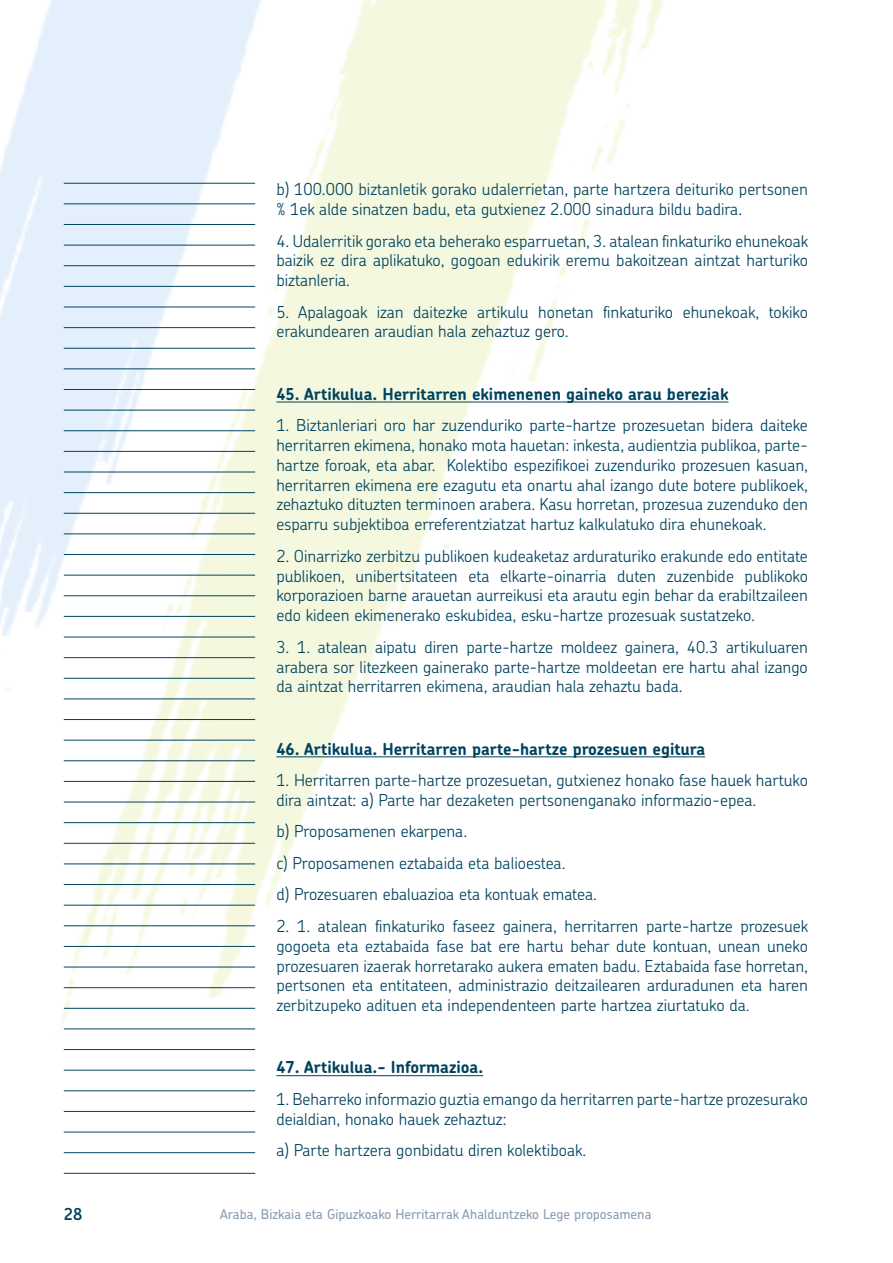
<style>
.page{position:relative;width:893px;height:1263px;background:#fff}
.page>*{position:absolute;margin:0;border:0;box-sizing:border-box;transform-origin:0 0}
.t1{font:300 16.5px/19.8px "Chevin Std";color:#00435f}
.t2{font:700 16.5px "Chevin Std";color:#00435f}
.t3{font:600 16.5px "Chevin Std";color:#00435f}
.t4{font:500 13.5px "Chevin Std";color:#899baf}
</style>
<div class="page">
<img style="left:0;top:0;width:729px;height:1030px">
<hr style="left:64px;top:183px;width:191px;height:1px;background:#00435f">
<hr style="left:64px;top:245px;width:191px;height:1px;background:#00435f">
<hr style="left:64px;top:1173px;width:191px;height:1px;background:#00435f">
<hr style="left:64px;top:203px;width:191px;height:1px;background:#00435f">
<hr style="left:64px;top:286px;width:191px;height:1px;background:#00435f">
<hr style="left:64px;top:265px;width:191px;height:1px;background:#00435f">
<hr style="left:64px;top:368px;width:191px;height:1px;background:#00435f">
<hr style="left:64px;top:224px;width:191px;height:1px;background:#00435f">
<hr style="left:64px;top:327px;width:191px;height:1px;background:#00435f">
<hr style="left:64px;top:348px;width:191px;height:1px;background:#00435f">
<hr style="left:64px;top:451px;width:191px;height:1px;background:#00435f">
<hr style="left:64px;top:307px;width:191px;height:1px;background:#00435f">
<hr style="left:64px;top:410px;width:191px;height:1px;background:#00435f">
<hr style="left:64px;top:430px;width:191px;height:1px;background:#00435f">
<hr style="left:64px;top:575px;width:191px;height:1px;background:#00435f">
<hr style="left:64px;top:472px;width:191px;height:1px;background:#00435f">
<hr style="left:64px;top:616px;width:191px;height:1px;background:#00435f">
<hr style="left:64px;top:389px;width:191px;height:1px;background:#00435f">
<hr style="left:64px;top:513px;width:191px;height:1px;background:#00435f">
<hr style="left:64px;top:492px;width:191px;height:1px;background:#00435f">
<hr style="left:64px;top:554px;width:191px;height:1px;background:#00435f">
<hr style="left:64px;top:533px;width:191px;height:1px;background:#00435f">
<hr style="left:64px;top:657px;width:191px;height:1px;background:#00435f">
<hr style="left:64px;top:595px;width:191px;height:1px;background:#00435f">
<hr style="left:64px;top:698px;width:191px;height:1px;background:#00435f">
<hr style="left:64px;top:637px;width:191px;height:1px;background:#00435f">
<hr style="left:64px;top:740px;width:191px;height:1px;background:#00435f">
<hr style="left:64px;top:678px;width:191px;height:1px;background:#00435f">
<hr style="left:64px;top:781px;width:191px;height:1px;background:#00435f">
<hr style="left:64px;top:719px;width:191px;height:1px;background:#00435f">
<hr style="left:64px;top:822px;width:191px;height:1px;background:#00435f">
<hr style="left:64px;top:760px;width:191px;height:1px;background:#00435f">
<hr style="left:64px;top:863px;width:191px;height:1px;background:#00435f">
<hr style="left:64px;top:802px;width:191px;height:1px;background:#00435f">
<hr style="left:64px;top:843px;width:191px;height:1px;background:#00435f">
<hr style="left:64px;top:884px;width:191px;height:1px;background:#00435f">
<hr style="left:64px;top:905px;width:191px;height:1px;background:#00435f">
<hr style="left:64px;top:925px;width:191px;height:1px;background:#00435f">
<hr style="left:64px;top:946px;width:191px;height:1px;background:#00435f">
<hr style="left:64px;top:967px;width:191px;height:1px;background:#00435f">
<hr style="left:64px;top:987px;width:191px;height:1px;background:#00435f">
<hr style="left:64px;top:1008px;width:191px;height:1px;background:#00435f">
<hr style="left:64px;top:1028px;width:191px;height:1px;background:#00435f">
<hr style="left:64px;top:1049px;width:191px;height:1px;background:#00435f">
<hr style="left:64px;top:1070px;width:191px;height:1px;background:#00435f">
<hr style="left:64px;top:1090px;width:191px;height:1px;background:#00435f">
<hr style="left:64px;top:1111px;width:191px;height:1px;background:#00435f">
<hr style="left:64px;top:1132px;width:191px;height:1px;background:#00435f">
<hr style="left:64px;top:1152px;width:191px;height:1px;background:#00435f">
<hr style="left:276px;top:402px;width:452px;height:1px;background:#00435f">
<hr style="left:276px;top:756px;width:429px;height:1px;background:#00435f">
<hr style="left:276px;top:1075px;width:207px;height:1px;background:#00435f">
<p class="t1" style="left:276px;top:179px;width:533px">b) 100.000 biztanletik gorako udalerrietan, parte hartzera deituriko pertsonen % 1ek alde sinatzen badu, eta gutxienez 2.000 sinadura bildu badira.</p>
<p class="t1" style="left:276px;top:230px;width:533px;text-align:justify">4. Udalerritik gorako eta beherako esparruetan, 3. atalean finkaturiko ehunekoak baizik ez dira aplikatuko, gogoan edukirik eremu bakoitzean aintzat harturiko biztanleria.</p>
<p class="t1" style="left:276px;top:301px;width:533px">5. Apalagoak izan daitezke artikulu honetan finkaturiko ehunekoak, tokiko erakundearen araudian hala zehaztuz gero.</p>
<p class="t2" style="left:276px;top:383px;width:454px">45. Artikulua. Herritarren ekimenenen gaineko arau bereziak</p>
<p class="t1" style="left:276px;top:415px;width:533px;text-align:justify">1. Biztanleriari oro har zuzenduriko parte-hartze prozesuetan bidera daiteke herritarren ekimena, honako mota hauetan: inkesta, audientzia publikoa, parte&shy;hartze foroak, eta abar. Kolektibo espezifikoei zuzenduriko prozesuen kasuan, herritarren ekimena ere ezagutu eta onartu ahal izango dute botere publikoek, zehaztuko dituzten terminoen arabera. Kasu horretan, prozesua zuzenduko den esparru subjektiboa erreferentziatzat hartuz kalkulatuko dira ehunekoak.</p>
<p class="t1" style="left:276px;top:545px;width:533px;text-align:justify">2. Oinarrizko zerbitzu publikoen kudeaketaz arduraturiko erakunde edo entitate publikoen, unibertsitateen eta elkarte-oinarria duten zuzenbide publikoko korporazioen barne arauetan aurreikusi eta arautu egin behar da erabiltzaileen edo kideen ekimenerako eskubidea, esku-hartze prozesuak sustatzeko.</p>
<p class="t1" style="left:276px;top:636px;width:533px;text-align:justify">3. 1. atalean aipatu diren parte-hartze moldeez gainera, 40.3 artikuluaren arabera sor litezkeen gainerako parte-hartze moldeetan ere hartu ahal izango da aintzat herritarren ekimena, araudian hala zehaztu bada.</p>
<p class="t2" style="left:276px;top:738px;width:430px">46. Artikulua. Herritarren parte-hartze prozesuen egitura</p>
<p class="t1" style="left:276px;top:770px;width:533px">1. Herritarren parte-hartze prozesuetan, gutxienez honako fase hauek hartuko dira aintzat: a) Parte har dezaketen pertsonenganako informazio-epea.</p>
<p class="t1" style="left:276px;top:815px;width:322px;line-height:31.5px">b) Proposamenen ekarpena.<br>c) Proposamenen eztabaida eta balioestea.<br>d) Prozesuaren ebaluazioa eta kontuak ematea.</p>
<p class="t1" style="left:276px;top:915px;width:533px;text-align:justify">2. 1. atalean finkaturiko faseez gainera, herritarren parte-hartze prozesuek gogoeta eta eztabaida fase bat ere hartu behar dute kontuan, unean uneko prozesuaren izaerak horretarako aukera ematen badu. Eztabaida fase horretan, pertsonen eta entitateen, administrazio deitzailearen arduradunen eta haren zerbitzupeko adituen eta independenteen parte hartzea ziurtatuko da.</p>
<p class="t2" style="left:276px;top:1057px;width:208px">47. Artikulua.- Informazioa.</p>
<p class="t1" style="left:276px;top:1088px;width:533px">1. Beharreko informazio guztia emango da herritarren parte-hartze prozesurako deialdian, honako hauek zehaztuz:</p>
<p class="t1" style="left:276px;top:1140px;width:311px">a) Parte hartzera gonbidatu diren kolektiboak.</p>
<p class="t3" style="left:64px;top:1203px;width:20px">28</p>
<p class="t4" style="left:220px;top:1205px;width:433px">Araba, Bizkaia eta Gipuzkoako Herritarrak Ahalduntzeko Lege proposamena</p>
</div>
